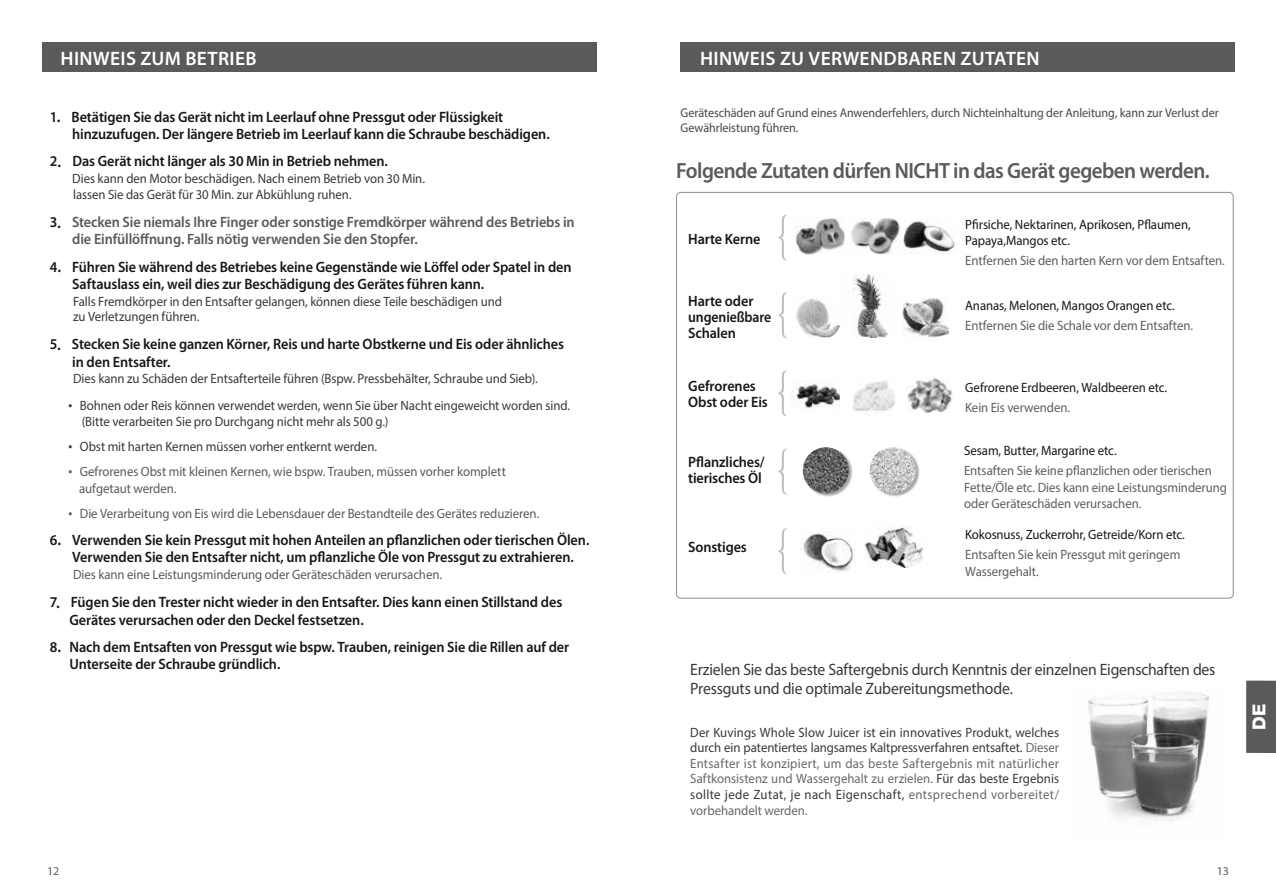
<style>
.page{position:relative;width:1276px;height:893px;background:#fff}
.page>*{position:absolute;margin:0;border:0;box-sizing:border-box;transform-origin:0 0}
.t1{font:600 22.05px "Myriad Pro";letter-spacing:-.025em;color:#5a5a5a;scale:.95 1}
.t2{font:600 19.5px "Myriad Pro";letter-spacing:.015em;color:#fff}
.t3{font:800 18px "Helvetica Neue LT Std";color:#fff}
.t4{font:16.5px/19.8px "Myriad Pro";letter-spacing:-.015em;color:#393939;scale:.95 1}
.t5{font:600 15px/17.2px "Myriad Pro";letter-spacing:-.01em;color:#171717;scale:.95 1}
.t6{font:600 15px/17.2px "Myriad Pro";letter-spacing:-.01em;color:#5a5a5a;scale:.95 1}
.t7{font:13.5px/15.6px "Myriad Pro";letter-spacing:-.005em;color:#393939;scale:.95 1}
.t8{font:13.5px/16.5px "Myriad Pro";letter-spacing:-.005em;color:#5e5e5e;scale:.95 1}
.t9{font:13.5px/16.5px "Myriad Pro";letter-spacing:-.005em;color:#171717;scale:.95 1}
.t10{font:13.5px/25px "Myriad Pro";letter-spacing:-.005em;color:#5a5a5a;scale:.95 1}
.t11{font:12.75px/15.6px "Myriad Pro";letter-spacing:-.005em;color:#464646;scale:.95 1}
.t12{font:12px "Myriad Pro";color:#5e5e5e}
.s1{font-size:16.5px}
.s2{color:#171717}
.s3{font-size:16.5px;color:#171717}
.s4{font-weight:900}
.s5{font-weight:900;color:#5a5a5a}
.s6{color:#5a5a5a}
.s7{color:#696969}
</style>
<div class="page">
<div style="left:1246px;top:681px;width:30px;height:72px;background:#5a5a5a"></div>
<img style="left:1087px;top:692px;width:122px;height:129px">
<div style="left:680px;top:43px;width:554px;height:29px;background:#5a5a5a"></div>
<svg style="left:778px;top:215px;width:9px;height:46px"></svg>
<svg style="left:778px;top:292px;width:10px;height:46px"></svg>
<svg style="left:778px;top:370px;width:10px;height:46px"></svg>
<svg style="left:778px;top:448px;width:10px;height:46px"></svg>
<svg style="left:778px;top:528px;width:10px;height:46px"></svg>
<img style="left:795px;top:218px;width:50px;height:36px">
<img style="left:851px;top:218px;width:49px;height:37px">
<img style="left:903px;top:221px;width:52px;height:32px">
<img style="left:791px;top:380px;width:49px;height:28px">
<img style="left:908px;top:378px;width:44px;height:34px">
<img style="left:853px;top:381px;width:42px;height:31px">
<div style="left:803px;top:447px;width:50px;height:51px;background:#000;opacity:.35"></div>
<img style="left:803px;top:447px;width:46px;height:46px;border-radius:23px">
<div style="left:869px;top:447px;width:51px;height:51px;background:#000;opacity:.35"></div>
<img style="left:869px;top:447px;width:46px;height:46px;border-radius:23px">
<img style="left:803px;top:532px;width:53px;height:40px">
<img style="left:864px;top:525px;width:60px;height:43px">
<div style="left:43px;top:43px;width:553px;height:29px;background:#5a5a5a"></div>
<img style="left:796px;top:299px;width:44px;height:39px">
<img style="left:839px;top:274px;width:47px;height:47px">
<img style="left:840px;top:321px;width:23px;height:16px">
<svg style="left:863px;top:318px;width:25px;height:20px"></svg>
<img style="left:902px;top:297px;width:46px;height:41px">
<h2 class="t2" style="left:61px;top:46px;width:198px">HINWEIS ZUM BETRIEB</h2>
<p class="t5" style="left:72px;top:108px;width:504px;text-indent:-22px">1<span class="s1">.</span> Betätigen Sie das Gerät nicht im Leerlauf ohne Pressgut oder Flüssigkeit hinzuzufugen. Der längere Betrieb im Leerlauf kann die Schraube beschädigen.</p>
<p class="t5" style="left:50px;top:152px;width:357px">2<span class="s1">.</span> Das Gerät nicht länger als 30 Min in Betrieb nehmen.</p>
<p class="t7" style="left:72px;top:170px;width:373px">Dies kann den Motor beschädigen. Nach einem Betrieb von 30 Min. lassen Sie das Gerät für 30 Min. zur Abkühlung ruhen.</p>
<p class="t6" style="left:72px;top:213px;width:530px;text-indent:-22px"><span class="s2">3</span><span class="s3">.</span> Stecken Sie niemals Ihre Finger oder sonstige Fremdkörper während des Betriebs in die Einfüllöffnung. Falls nötig verwenden Sie den Stopfer.</p>
<p class="t5" style="left:72px;top:258px;width:527px;text-indent:-22px">4<span class="s1">.</span> Führen Sie während des Betriebes keine Gegenstände wie Löffel oder Spatel in den<br>Saftauslass ein, weil dies zur Beschädigung des Gerätes führen kann.</p>
<p class="t7" style="left:73px;top:293px;width:453px">Falls Fremdkörper in den Entsafter gelangen, können diese Teile beschädigen und zu Verletzungen führen.</p>
<p class="t5" style="left:72px;top:335px;width:519px;text-indent:-22px">5<span class="s1">.</span> Stecken Sie keine ganzen Körner, Reis und harte Obstkerne und Eis oder ähnliches in den Entsafter.</p>
<p class="t7" style="left:68px;top:365px;width:530px;line-height:26.5px;text-indent:5px">Dies kann zu Schäden der Entsafterteile führen (Bspw. Pressbehälter, Schraube und Sieb).<br><span class="s4">·</span> Bohnen oder Reis können verwendet werden, wenn Sie über Nacht eingeweicht worden sind.</p>
<p class="t7" style="left:68px;top:409px;width:462px;line-height:25px;text-indent:13px">(Bitte verarbeiten Sie pro Durchgang nicht mehr als 500 g.)<br><span class="s4">·</span> Obst mit harten Kernen müssen vorher entkernt werden.<br><span class="s5">·</span> <span class="s6">Gefrorenes Obst mit kleinen Kernen, wie bspw. Trauben, müssen vorher komplett</span></p>
<p class="t10" style="left:68px;top:475px;width:497px;text-indent:11px">aufgetaut werden.<br><span class="s4">·</span> Die Verarbeitung von Eis wird die Lebensdauer der Bestandteile des Gerätes reduzieren.</p>
<p class="t5" style="left:50px;top:531px;width:569px;text-align:center">6<span class="s1">.</span> Verwenden Sie kein Pressgut mit hohen Anteilen an pflanzlichen oder tierischen Ölen.<br>Verwenden Sie den Entsafter nicht, um pflanzliche Öle von Pressgut zu extrahieren.</p>
<p class="t10" style="left:73px;top:561px;width:390px">Dies kann eine Leistungsminderung oder Geräteschäden verursachen.</p>
<p class="t5" style="left:69px;top:593px;width:520px;text-indent:-20px">7<span class="s1">.</span> Fügen Sie den Trester nicht wieder in den Entsafter. Dies kann einen Stillstand des<br>Gerätes verursachen oder den Deckel festsetzen.</p>
<p class="t5" style="left:69px;top:638px;width:527px;text-indent:-20px">8<span class="s1">.</span> Nach dem Entsaften von Pressgut wie bspw. Trauben, reinigen Sie die Rillen auf der<br>Unterseite der Schraube gründlich.</p>
<h2 class="t2" style="left:700px;top:46px;width:341px">HINWEIS ZU VERWENDBAREN ZUTATEN</h2>
<p class="t11" style="left:680px;top:104px;width:568px">Geräteschäden auf Grund eines Anwenderfehlers, durch Nichteinhaltung der Anleitung, kann zur Verlust der<br>Gewährleistung führen.</p>
<h1 class="t1" style="left:676px;top:157px;width:563px">Folgende Zutaten dürfen NICHT in das Gerät gegeben werden.</h1>
<p class="t5" style="left:688px;top:230px;width:78px">Harte Kerne</p>
<p class="t5" style="left:688px;top:292px;width:89px;line-height:16px">Harte oder ungenießbare<br>Schalen</p>
<p class="t5" style="left:688px;top:378px;width:85px;line-height:15.9px">Gefrorenes<br>Obst oder Eis</p>
<p class="t5" style="left:688px;top:454px;width:82px;line-height:15.9px">Pflanzliches/ tierisches Öl</p>
<p class="t5" style="left:688px;top:538px;width:63px">Sonstiges</p>
<p class="t9" style="left:965px;top:216px;width:239px">Pfirsiche, Nektarinen, Aprikosen, Pflaumen,<br>Papaya,Mangos etc.</p>
<p class="t8" style="left:965px;top:252px;width:275px">Entfernen Sie den harten Kern vor dem Entsaften.</p>
<p class="t9" style="left:965px;top:297px;width:222px">Ananas, Melonen, Mangos Orangen etc.</p>
<p class="t8" style="left:965px;top:317px;width:241px">Entfernen Sie die Schale vor dem Entsaften.</p>
<p class="t9" style="left:965px;top:379px;width:214px">Gefrorene Erdbeeren, Waldbeeren etc.</p>
<p class="t8" style="left:965px;top:399px;width:112px">Kein Eis verwenden.</p>
<p class="t9" style="left:964px;top:442px;width:162px">Sesam, Butter, Margarine etc.</p>
<p class="t8" style="left:964px;top:462px;width:278px">Entsaften Sie keine pflanzlichen oder tierischen<br>Fette/Öle etc. Dies kann eine Leistungsminderung oder Geräteschäden verursachen.</p>
<p class="t9" style="left:965px;top:526px;width:233px">Kokosnuss, Zuckerrohr, Getreide/Korn etc.</p>
<p class="t8" style="left:965px;top:546px;width:228px">Entsaften Sie kein Pressgut mit geringem<br>Wassergehalt.</p>
<p class="t4" style="left:690px;top:659px;width:554px">Erzielen Sie das beste Saftergebnis durch Kenntnis der einzelnen Eigenschaften des<br>Pressguts und die optimale Zubereitungsmethode.</p>
<p class="t7" style="left:690px;top:724px;width:390px;text-align:justify">Der Kuvings Whole Slow Juicer ist ein innovatives Produkt, welches durch ein patentiertes langsames Kaltpressverfahren entsaftet. <span class="s7">Dieser Entsafter ist konzipiert, um das beste Saftergebnis mit natürlicher Saftkonsistenz und Wassergehalt zu erzielen.</span> Für das beste Ergebnis sollte jede Zutat, je nach Eigenschaft, <span class="s7">entsprechend vorbereitet/ vorbehandelt werden.</span></p>
<p class="t12" style="left:47px;top:864px;width:14px">12</p>
<p class="t12" style="left:1216px;top:864px;width:14px">13</p>
<p class="t3" style="left:1248px;top:730px;width:28px;rotate:-90deg">DE</p>
</div>
